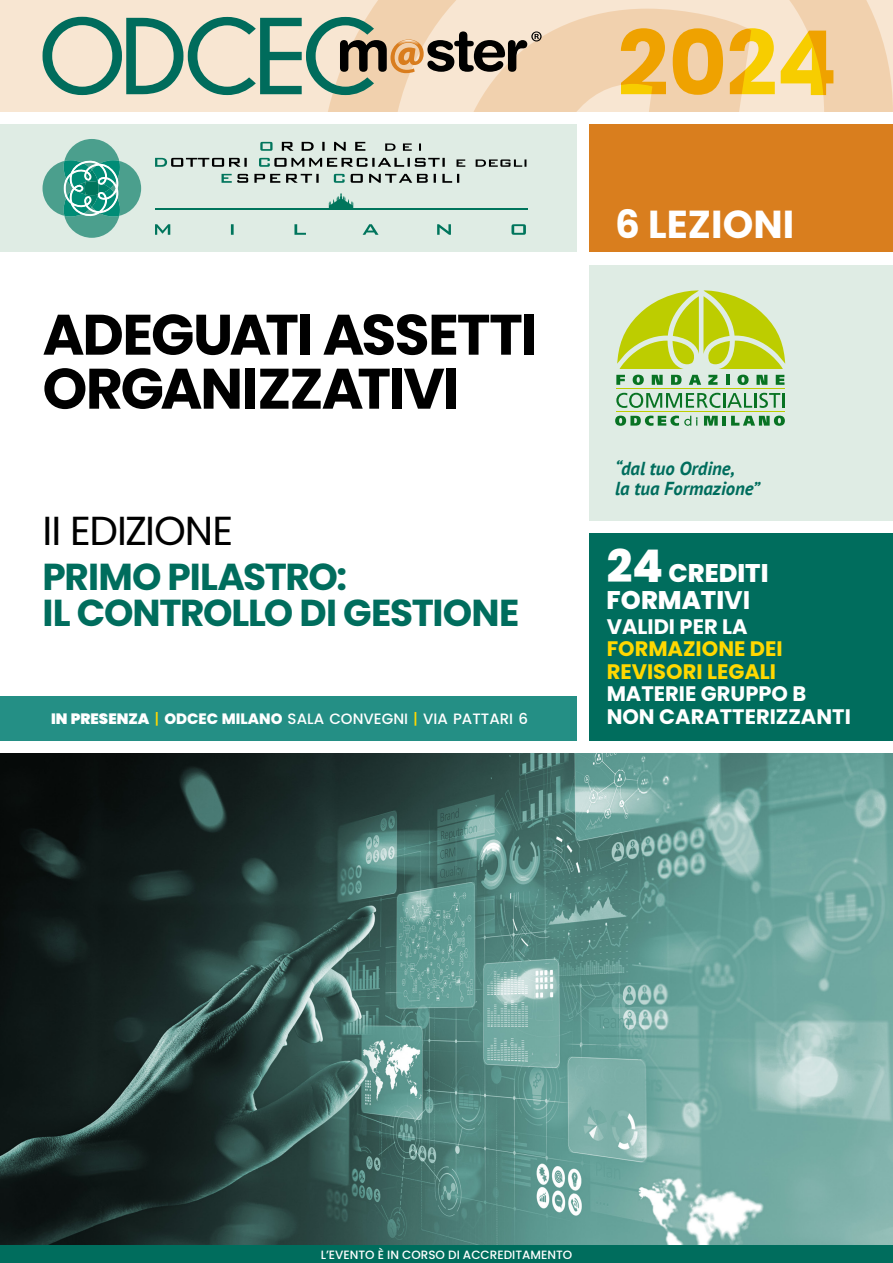
<style>
.page{position:relative;width:893px;height:1263px;background:#fff}
.page>*{position:absolute;margin:0;border:0;box-sizing:border-box;transform-origin:0 0}
.t1{font:700 57px/54px "Poppins";letter-spacing:-.035em;color:#000}
.t2{font:40.5px "Poppins";letter-spacing:-.025em;color:#000}
.t3{font:700 39px "Poppins";color:#fff}
.t4{font:700 37.5px/36px "Poppins";letter-spacing:-.03em;color:#006d5d}
.t5{font:800 25.5px/27px "Poppins";color:#fff}
.t6{font:700 21px/22.5px "Poppins";color:#fff}
.t7{font:700 21px/22.5px "Poppins";color:#ffd800}
.t8{font:italic 700 18.75px/19.5px "PT Sans";color:#006d5d}
.t9{font:500 15px "Poppins";color:#fff}
.t10{font:500 12px "Poppins";color:#fff}
.s1{font-weight:900}
.s2{color:#ffd800}
.s3{font-weight:800}
.s4{font-size:45px}
.s5{font-weight:700}
</style>
<div class="page">
<div style="left:0;top:0;width:893px;height:112px;background:#f8e6d2"></div>
<svg style="left:328px;top:0;width:565px;height:112px;fill:#f1d1ae"></svg>
<div style="left:590px;top:125px;width:303px;height:127px;background:#d97e1e"></div>
<div style="left:590px;top:265px;width:303px;height:255px;background:#dfece4"></div>
<div style="left:0;top:125px;width:576px;height:127px;background:#dfece4"></div>
<div style="left:0;top:696px;width:576px;height:45px;background:#248f85"></div>
<hr style="left:616px;top:411px;width:168px;height:1px;background:#bdcd00">
<hr style="left:616px;top:388px;width:168px;height:1px;background:#bdcd00">
<svg style="left:616px;top:375px;width:9px;height:10px"></svg>
<svg style="left:633px;top:375px;width:11px;height:10px"></svg>
<svg style="left:652px;top:375px;width:11px;height:10px"></svg>
<svg style="left:671px;top:375px;width:11px;height:10px"></svg>
<svg style="left:689px;top:375px;width:12px;height:10px"></svg>
<svg style="left:708px;top:375px;width:9px;height:10px"></svg>
<svg style="left:726px;top:375px;width:3px;height:10px"></svg>
<svg style="left:737px;top:375px;width:12px;height:10px"></svg>
<svg style="left:756px;top:375px;width:11px;height:10px"></svg>
<svg style="left:776px;top:375px;width:8px;height:10px"></svg>
<svg style="left:616px;top:393px;width:168px;height:15px"></svg>
<svg style="left:617px;top:290px;width:168px;height:79px"></svg>
<svg style="left:615px;top:416px;width:83px;height:10px"></svg>
<svg style="left:704px;top:416px;width:14px;height:10px"></svg>
<hr style="left:722px;top:416px;width:4px;height:10px;background:#087323">
<svg style="left:731px;top:416px;width:54px;height:10px"></svg>
<svg style="left:621px;top:28px;width:212px;height:67px;background:#f2c355"></svg>
<svg style="left:351px;top:174px;width:108px;height:9px"></svg>
<svg style="left:334px;top:174px;width:11px;height:9px"></svg>
<svg style="left:222px;top:174px;width:97px;height:9px"></svg>
<svg style="left:259px;top:158px;width:267px;height:9px"></svg>
<svg style="left:155px;top:158px;width:92px;height:9px"></svg>
<svg style="left:282px;top:142px;width:139px;height:9px"></svg>
<svg style="left:260px;top:142px;width:13px;height:9px"></svg>
<svg style="left:155px;top:224px;width:371px;height:11px"></svg>
<svg style="left:329px;top:193px;width:24px;height:17px"></svg>
<hr style="left:155px;top:208px;width:372px;height:1px;background:#00755c">
<svg style="left:43px;top:139px;width:98px;height:99px"></svg>
<svg style="left:43px;top:17px;width:499px;height:78px"></svg>
<img style="left:0;top:753px;width:893px;height:493px">
<div style="left:590px;top:533px;width:303px;height:208px;background:#006d5d"></div>
<div style="left:0;top:1246px;width:893px;height:17px;background:#006d5d"></div>
<h1 class="t1" style="left:43px;top:308px;width:496px">ADEGUATI ASSETTI<br>ORGANIZZATIVI</h1>
<h2 class="t2" style="left:43px;top:507px;width:192px">II EDIZIONE</h2>
<h3 class="t4" style="left:43px;top:559px;width:478px">PRIMO PILASTRO:<br>IL CONTROLLO DI GESTIONE</h3>
<p class="t9" style="left:51px;top:710px;width:478px"><span class="s1">IN PRESENZA</span> <span class="s2">|</span> <span class="s3">ODCEC MILANO</span> SALA CONVEGNI <span class="s2">|</span> VIA PATTARI 6</p>
<h3 class="t3" style="left:615px;top:202px;width:181px">6 LEZIONI</h3>
<p class="t8" style="left:615px;top:458px;width:146px">“dal tuo Ordine,<br>la tua Formazione”</p>
<h3 class="t5" style="left:607px;top:559px;width:163px"><span class="s4">24</span> CREDITI<br>FORMATI<span class="s5">VI</span></h3>
<h3 class="t6" style="left:607px;top:615px;width:143px">VALIDI PER LA</h3>
<h3 class="t7" style="left:607px;top:638px;width:178px">FORMAZIONE DEI<br>REVISORI LEGALI</h3>
<h3 class="t6" style="left:607px;top:683px;width:246px">MATERIE GRUPPO B<br>NON CARATTERIZZANTI</h3>
<p class="t10" style="left:321px;top:1247px;width:253px">L’EVENTO È IN CORSO DI ACCREDITAMENTO</p>
</div>
